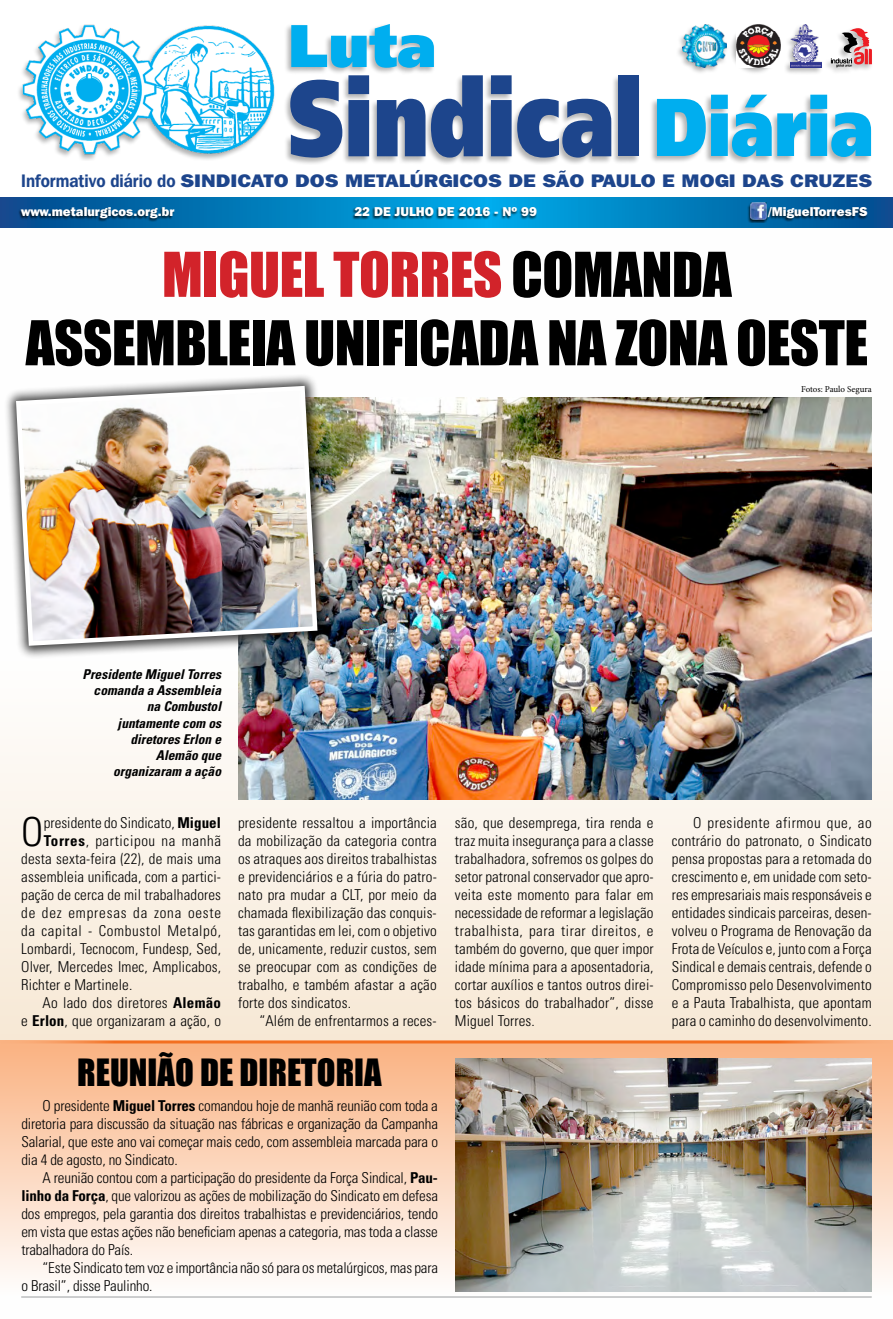
<style>
.page{position:relative;width:893px;height:1319px;background:#fff}
.page>*{position:absolute;margin:0;border:0;box-sizing:border-box;transform-origin:0 0}
.t1{font:900 107.85px "Frutiger";color:#1d458c;scale:.76 1}
.t2{font:900 60px "Frutiger";color:#00aeef}
.t3{font:57px/68.4px "Impact";letter-spacing:-.01em;color:#000;text-align:center}
.t4{font:300 condensed 39.9px "Univers";color:#000}
.t5{font:34.5px "Impact";color:#000}
.t6{font:800 18px "Franklin Gothic IT Cby BT";color:#1d458c;scale:1.15 1}
.t7{font:300 condensed 15px/18px "Univers";letter-spacing:.01em;color:#000;text-align:justify}
.t8{font:300 condensed 15px/18px "Univers";letter-spacing:-.01em;color:#000}
.t9{font:300 condensed 15px "Univers";letter-spacing:.045em;color:#000}
.t10{font:300 condensed 15px "Univers";letter-spacing:.055em;color:#000}
.t11{font:italic 700 condensed 13.5px/16.2px "Univers";color:#000;text-align:right}
.t12{font:800 12.75px "Franklin Gothic IT Cby BT";color:#fff}
.t13{font:9px "Minion Pro";color:#000}
.s1{font-size:81.75px;color:#00aeef}
.s2{font-weight:600}
.s3{color:#d2232a}
.s4{font-weight:700}
</style>
<div class="page">
<div style="left:0;top:209px;width:893px;height:834px;background:linear-gradient(to bottom,#fdffff,#faefe0)"></div>
<img style="left:238px;top:397px;width:634px;height:402px">
<svg style="left:0;top:198px;width:893px;height:29px;background:#017bbb"></svg>
<div style="left:284px;top:22px;width:151px;height:53px;background:#000;opacity:.3"></div>
<div style="left:283px;top:74px;width:357px;height:91px;background:#000;opacity:.3"></div>
<div style="left:650px;top:94px;width:223px;height:70px;background:#000;opacity:.3"></div>
<div style="left:352px;top:206px;width:185px;height:14px;background:#000;opacity:.75"></div>
<div style="left:18px;top:207px;width:157px;height:14px;background:#000;opacity:.75"></div>
<div style="left:729px;top:23px;width:53px;height:52px;background:#000;opacity:.3"></div>
<img style="left:736px;top:24px;width:44px;height:43px">
<div style="left:675px;top:23px;width:53px;height:52px;background:#000;opacity:.3"></div>
<img style="left:683px;top:24px;width:44px;height:43px">
<div style="left:824px;top:27px;width:49px;height:47px;background:#000;opacity:.3"></div>
<svg style="left:831px;top:27px;width:41px;height:40px"></svg>
<div style="left:765px;top:206px;width:103px;height:15px;background:#000;opacity:.75"></div>
<div style="left:747px;top:202px;width:20px;height:21px;background:#000;opacity:.75"></div>
<img style="left:750px;top:203px;width:17px;height:16px">
<div style="left:783px;top:23px;width:40px;height:52px;background:#000;opacity:.3"></div>
<img style="left:790px;top:24px;width:31px;height:43px">
<div style="left:16px;top:24px;width:260px;height:137px;background:#000;opacity:.3"></div>
<img style="left:22px;top:24px;width:253px;height:133px">
<div style="left:0;top:1040px;width:893px;height:278px;background:linear-gradient(to bottom,#fab281,#fdffff)"></div>
<hr style="left:0;top:1040px;width:893px;height:3px;background:#f36f21">
<img style="left:455px;top:1058px;width:417px;height:232px">
<div style="left:3px;top:373px;width:328px;height:285px;background:#000;opacity:.75"></div>
<img style="left:14px;top:383px;width:306px;height:265px">
<h2 class="t2" style="left:288px;top:9px;width:149px">Luta</h2>
<h1 class="t1" style="left:288px;top:53px;width:771px">Sindical <span class="s1">Diária</span></h1>
<p class="t6" style="left:21px;top:169px;width:741px"><span class="s2">Informativo diário do</span> SINDICATO DOS METALÚRGICOS DE SÃO PAULO E MOGI DAS CRUZES</p>
<p class="t12" style="left:21px;top:204px;width:155px">www.metalurgicos.org.br</p>
<p class="t12" style="left:354px;top:204px;width:184px">22 DE JULHO DE 2016 - Nº 99</p>
<p class="t12" style="left:768px;top:204px;width:101px">/MiguelTorresFS</p>
<h3 class="t3" style="left:26px;top:239px;width:844px"><span class="s3">MIGUEL TORRES</span> COMANDA<br>ASSEMBLEIA UNIFICADA NA ZONA OESTE</h3>
<p class="t13" style="left:801px;top:383px;width:72px">Fotos: Paulo Segura</p>
<p class="t11" style="left:83px;top:665px;width:140px">Presidente Miguel Torres comanda a Assembleia na Combustol juntamente com os diretores Erlon e<br>Alemão que<br>organizaram a ação</p>
<h3 class="t4" style="left:21px;top:807px;width:24px">O</h3>
<p class="t7" style="left:44px;top:813px;width:179px">presidente do Sindicato, <span class="s4">Miguel</span></p>
<p class="t9" style="left:44px;top:831px;width:179px"><span class="s4">Torres</span>, participou na manhã</p>
<p class="t7" style="left:21px;top:849px;width:201px">desta sexta-feira (22), de mais uma</p>
<p class="t7" style="left:21px;top:867px;width:201px">assembleia unificada, com a partici-</p>
<p class="t7" style="left:21px;top:885px;width:201px">pação de cerca de mil trabalhadores</p>
<p class="t10" style="left:21px;top:903px;width:202px">de dez empresas da zona oeste</p>
<p class="t9" style="left:21px;top:921px;width:201px">da capital - Combustol Metalpó,</p>
<p class="t7" style="left:21px;top:939px;width:201px">Lombardi, Tecnocom, Fundesp, Sed,</p>
<p class="t7" style="left:21px;top:957px;width:201px">Olver, Mercedes Imec, Amplicabos,</p>
<p class="t7" style="left:21px;top:975px;width:113px">Richter e Martinele.</p>
<p class="t7" style="left:42px;top:993px;width:180px">Ao lado dos diretores <span class="s4">Alemão</span></p>
<p class="t7" style="left:21px;top:1011px;width:201px">e <span class="s4">Erlon</span>, que organizaram a ação, o</p>
<p class="t7" style="left:238px;top:813px;width:200px">presidente ressaltou a importância da mobilização da categoria contra os atraques aos direitos trabalhistas e previdenciários e a fúria do patro&shy;nato pra mudar a CLT, por meio da chamada flexibilização das conquis&shy;tas garantidas em lei, com o objetivo de, unicamente, reduzir custos, sem se preocupar com as condições de trabalho, e também afastar a ação forte dos sindicatos.</p>
<p class="t7" style="left:259px;top:1011px;width:179px">“Além de enfrentarmos a reces-</p>
<h3 class="t5" style="left:77px;top:1045px;width:306px">REUNIÃO DE DIRETORIA</h3>
<p class="t7" style="left:21px;top:1096px;width:418px;text-indent:21px">O presidente <span class="s4">Miguel Torres</span> comandou hoje de manhã reunião com toda a diretoria para discussão da situação nas fábricas e organização da Campanha Salarial, que este ano vai começar mais cedo, com assembleia marcada para o dia 4 de agosto, no Sindicato.</p>
<p class="t7" style="left:21px;top:1168px;width:418px;text-indent:21px">A reunião contou com a participação do presidente da Força Sindical, <span class="s4">Pau&shy;linho da Força</span>, que valorizou as ações de mobilização do Sindicato em defesa dos empregos, pela garantia dos direitos trabalhistas e previdenciários, tendo em vista que estas ações não beneficiam apenas a categoria, mas toda a classe trabalhadora do País.</p>
<p class="t8" style="left:21px;top:1258px;width:418px;text-indent:21px">“Este Sindicato tem voz e importância não só para os metalúrgicos, mas para o Brasil”, disse Paulinho.</p>
<p class="t7" style="left:455px;top:813px;width:200px">são, que desemprega, tira renda e traz muita insegurança para a classe trabalhadora, sofremos os golpes do setor patronal conservador que apro&shy;veita este momento para falar em necessidade de reformar a legislação trabalhista, para tirar direitos, e também do governo, que quer impor idade mínima para a aposentadoria, cortar auxílios e tantos outros direi&shy;tos básicos do trabalhador”, disse Miguel Torres.</p>
<p class="t7" style="left:672px;top:813px;width:201px;text-indent:21px">O presidente afirmou que, ao contrário do patronato, o Sindicato pensa propostas para a retomada do crescimento e, em unidade com seto&shy;res empresariais mais responsáveis e entidades sindicais parceiras, desen&shy;volveu o Programa de Renovação da Frota de Veículos e, junto com a Força Sindical e demais centrais, defende o Compromisso pelo Desenvolvimento e a Pauta Trabalhista, que apontam para o caminho do desenvolvimento.</p>
</div>
